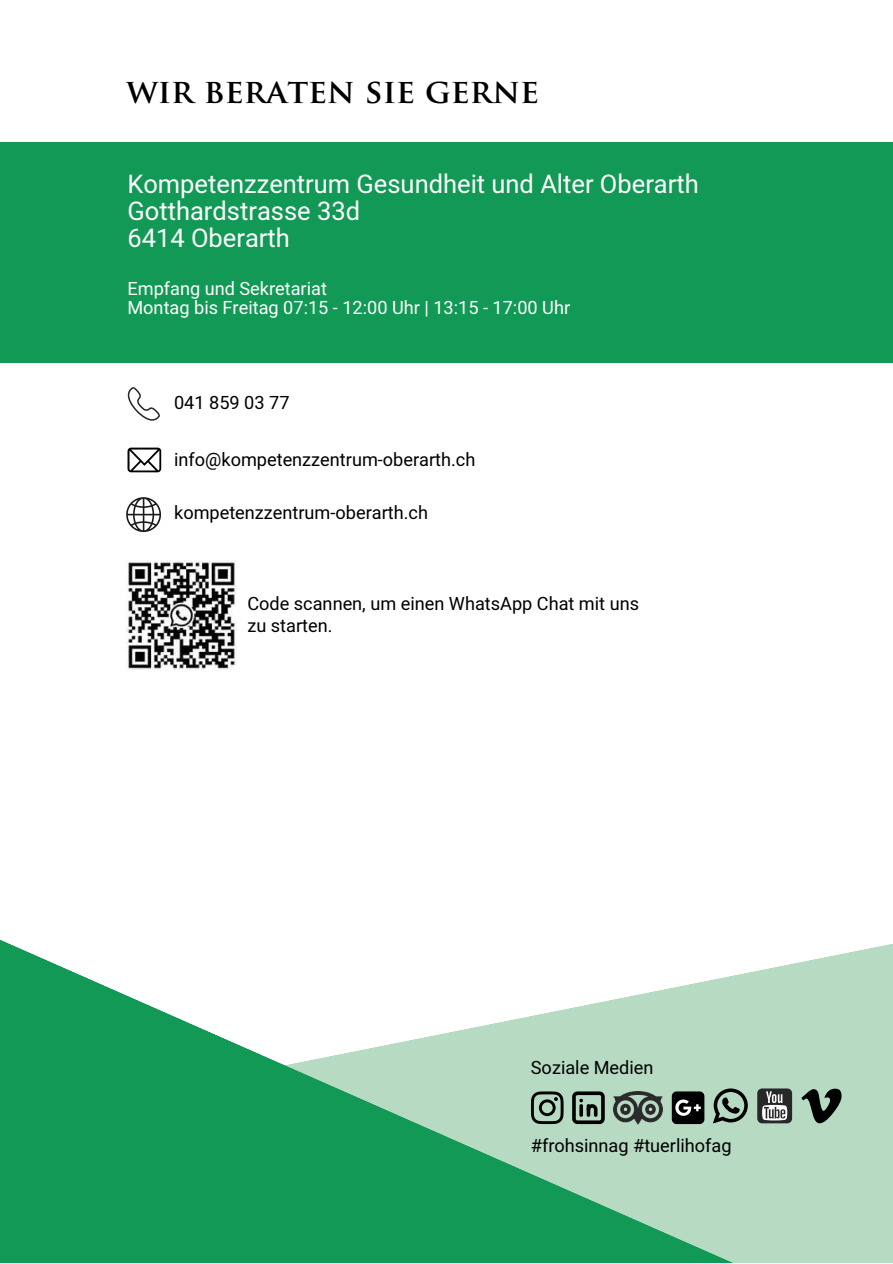
<style>
.page{position:relative;width:893px;height:1264px;background:#fff}
.page>*{position:absolute;margin:0;border:0;box-sizing:border-box;transform-origin:0 0}
.t1{font:700 33px "Trajan Pro";color:#000}
.t2{font:25.5px/27px "Heebo";color:#fff}
.t3{font:18.15px/21.3px "Heebo";color:#000}
.t4{font:18.15px/19px "Heebo";color:#fff}
</style>
<div class="page">
<svg style="left:0;top:939px;width:892px;height:323px"></svg>
<div style="left:0;top:142px;width:892px;height:220px;background:#129955"></div>
<svg style="left:127px;top:387px;width:33px;height:33px"></svg>
<svg style="left:127px;top:447px;width:34px;height:25px"></svg>
<svg style="left:126px;top:497px;width:35px;height:35px"></svg>
<img style="left:126px;top:560px;width:110px;height:111px">
<div style="left:757px;top:1088px;width:35px;height:35px;background:#282828;border-radius:5px"></div>
<svg style="left:762px;top:1091px;width:25px;height:29px"></svg>
<svg style="left:801px;top:1088px;width:40px;height:35px"></svg>
<svg style="left:713px;top:1088px;width:34px;height:35px"></svg>
<svg style="left:671px;top:1091px;width:33px;height:33px"></svg>
<svg style="left:572px;top:1091px;width:32px;height:33px"></svg>
<svg style="left:531px;top:1091px;width:32px;height:33px"></svg>
<img style="left:613px;top:1091px;width:49px;height:33px">
<h1 class="t1" style="left:126px;top:78px;width:414px">WIR BERATEN SIE GERNE</h1>
<h2 class="t2" style="left:127px;top:172px;width:573px">Kompetenzzentrum Gesundheit und Alter Oberarth<br>Gotthardstrasse 33d<br>6414 Oberarth</h2>
<p class="t4" style="left:127px;top:279px;width:444px">Empfang und Sekretariat<br>Montag bis Freitag 07:15 - 12:00 Uhr | 13:15 - 17:00 Uhr</p>
<p class="t3" style="left:174px;top:393px;width:117px">041 859 03 77</p>
<p class="t3" style="left:174px;top:450px;width:303px">info@kompetenzzentrum-oberarth.ch</p>
<p class="t3" style="left:174px;top:503px;width:255px">kompetenzzentrum-oberarth.ch</p>
<p class="t3" style="left:247px;top:594px;width:393px">Code scannen, um einen WhatsApp Chat mit uns zu starten.</p>
<p class="t3" style="left:531px;top:1057px;width:124px">Soziale Medien</p>
<p class="t3" style="left:531px;top:1135px;width:202px">#frohsinnag #tuerlihofag</p>
</div>
